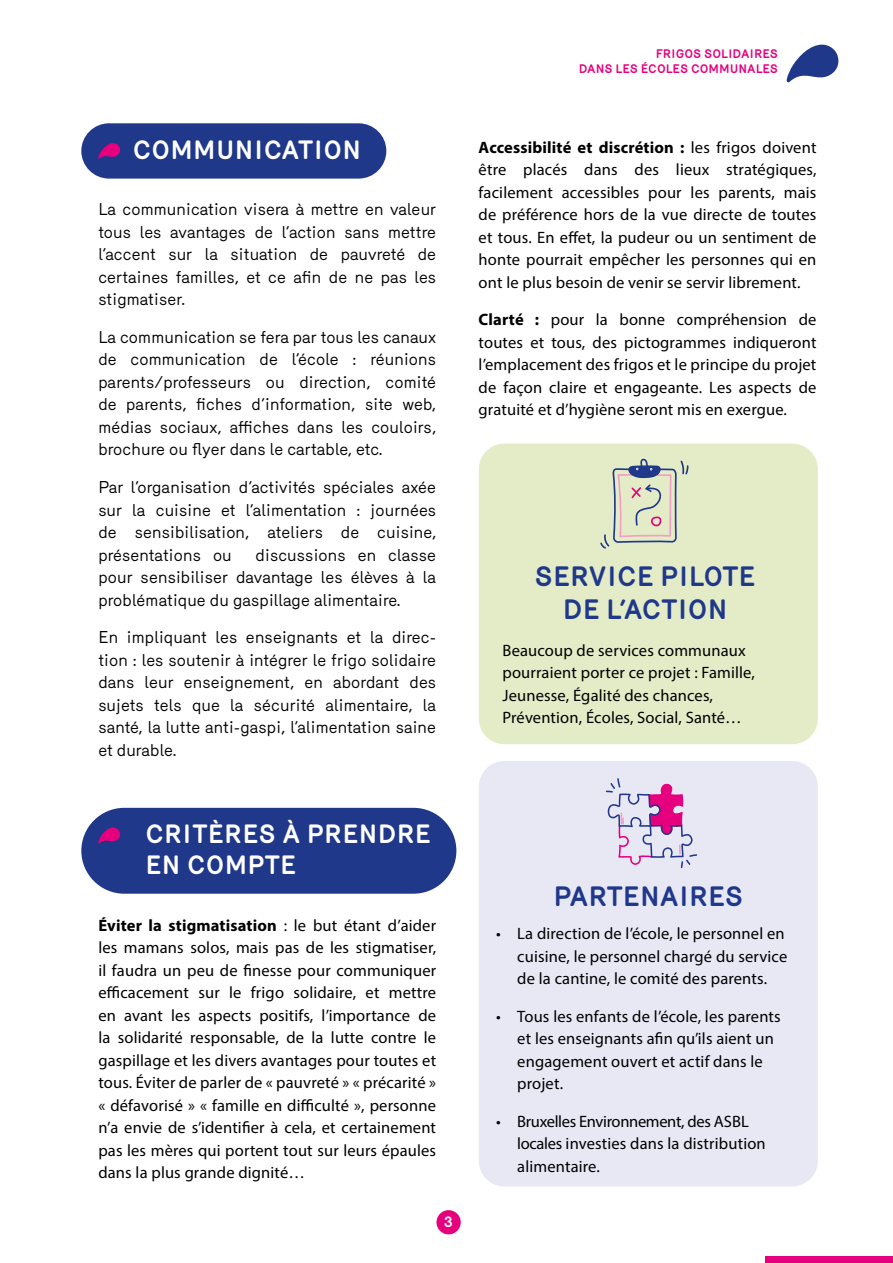
<style>
.page{position:relative;width:893px;height:1263px;background:#fff}
.page>*{position:absolute;margin:0;border:0;box-sizing:border-box;transform-origin:0 0}
.t1{font:700 27px/33px "Mercury";color:#20388a;text-align:center}
.t2{font:700 25.5px/30.6px "Mercury";letter-spacing:.01em;color:#fff}
.t3{font:16.5px/22.5px "Myriad Pro";letter-spacing:.01em;color:#000}
.t4{font:16.5px/22.5px "Merkury";letter-spacing:.01em;color:#000;text-align:justify}
.t5{font:700 15px "Mercury";color:#fff}
.t6{font:700 12px/14.4px "Mercury";color:#e6007d;text-align:right}
.s1{font-weight:700}
</style>
<div class="page">
<div style="left:765px;top:1256px;width:128px;height:7px;background:#e6007d"></div>
<div style="left:436px;top:1210px;width:25px;height:24px;background:#e6007d;border-radius:50%"></div>
<svg style="left:786px;top:45px;width:52px;height:37px"></svg>
<div style="left:81px;top:123px;width:305px;height:56px;background:#20388a;border-radius:28px"></div>
<div style="left:81px;top:808px;width:375px;height:86px;background:#20388a;border-radius:43px"></div>
<svg style="left:98px;top:143px;width:22px;height:16px"></svg>
<svg style="left:98px;top:827px;width:22px;height:16px"></svg>
<div style="left:479px;top:444px;width:339px;height:300px;background:#e3ecc6;border-radius:26px"></div>
<svg style="left:600px;top:458px;width:89px;height:91px"></svg>
<div style="left:479px;top:761px;width:339px;height:425px;background:#e8e8f5;border-radius:26px"></div>
<svg style="left:606px;top:778px;width:91px;height:90px"></svg>
<p class="t6" style="left:579px;top:47px;width:201px">FRIGOS SOLIDAIRES<br>DANS LES ÉCOLES COMMUNALES</p>
<h2 class="t2" style="left:133px;top:134px;width:230px">COMMUNICATION</h2>
<p class="t4" style="left:98px;top:197px;width:339px">La communication visera à mettre en valeur tous les avantages de l’action sans mettre l’accent sur la situation de pauvreté de certaines familles, et ce afin de ne pas les stigmatiser.</p>
<p class="t4" style="left:98px;top:324px;width:339px">La communication se fera par tous les canaux de communication de l’école : réunions parents/professeurs ou direction, comité de parents, fiches d’information, site web, médias sociaux, affiches dans les couloirs, brochure ou flyer dans le cartable, etc.</p>
<p class="t4" style="left:98px;top:474px;width:339px">Par l’organisation d’activités spéciales axée sur la cuisine et l’alimentation : journées de sensibilisation, ateliers de cuisine, présentations ou</p>
<p class="t4" style="left:98px;top:542px;width:339px;text-indent:157px">discussions en classe pour sensibiliser davantage les élèves à la problématique du gaspillage alimentaire.</p>
<p class="t4" style="left:98px;top:624px;width:339px">En impliquant les enseignants et la direc&shy;tion : les soutenir à intégrer le frigo solidaire dans leur enseignement, en abordant des sujets tels que la sécurité alimentaire, la santé, la lutte anti-gaspi, l’alimentation saine et durable.</p>
<h2 class="t2" style="left:145px;top:819px;width:287px">CRITÈRES À PRENDRE<br>EN COMPTE</h2>
<p class="t3" style="left:98px;top:913px;width:339px;text-align:justify"><span class="s1">Éviter la stigmatisation</span> : le but étant d’aider les mamans solos, mais pas de les stigmatiser, il faudra un peu de finesse pour communiquer efficacement sur le frigo solidaire, et mettre en avant les aspects positifs, l’importance de la solidarité responsable, de la lutte contre le gaspillage et les divers avantages pour toutes et tous. Éviter de parler de « pauvreté » « précarité » « défavorisé » « famille en difficulté », personne n’a envie de s’identifier à cela, et certainement pas les mères qui portent tout sur leurs épaules dans la plus grande dignité…</p>
<p class="t5" style="left:444px;top:1213px;width:10px">3</p>
<p class="t3" style="left:479px;top:136px;width:339px;text-align:justify"><span class="s1">Accessibilité et discrétion :</span> les frigos doivent être placés dans des lieux stratégiques, facilement accessibles pour les parents, mais de préférence hors de la vue directe de toutes et tous. En effet, la pudeur ou un sentiment de honte pourrait empêcher les personnes qui en ont le plus besoin de venir se servir librement.</p>
<p class="t3" style="left:479px;top:308px;width:339px;text-align:justify"><span class="s1">Clarté :</span> pour la bonne compréhension de toutes et tous, des pictogrammes indiqueront l’emplacement des frigos et le principe du projet de façon claire et engageante. Les aspects de gratuité et d’hygiène seront mis en exergue.</p>
<h1 class="t1" style="left:535px;top:560px;width:223px">SERVICE PILOTE<br>DE L’ACTION</h1>
<p class="t3" style="left:502px;top:638px;width:254px">Beaucoup de services communaux pourraient porter ce projet : Famille, Jeunesse, Égalité des chances, Prévention, Écoles, Social, Santé…</p>
<h1 class="t1" style="left:553px;top:880px;width:191px">PARTENAIRES</h1>
<p class="t3" style="left:517px;top:922px;width:272px;text-indent:-21px">• La direction de l’école, le personnel en cuisine, le personnel chargé du service de la cantine, le comité des parents.</p>
<p class="t3" style="left:517px;top:1005px;width:265px;text-indent:-21px">• Tous les enfants de l’école, les parents et les enseignants afin qu’ils aient un engagement ouvert et actif dans le projet.</p>
<p class="t3" style="left:517px;top:1110px;width:250px;text-indent:-21px">• Bruxelles Environnement, des ASBL locales investies dans la distribution alimentaire.</p>
</div>
